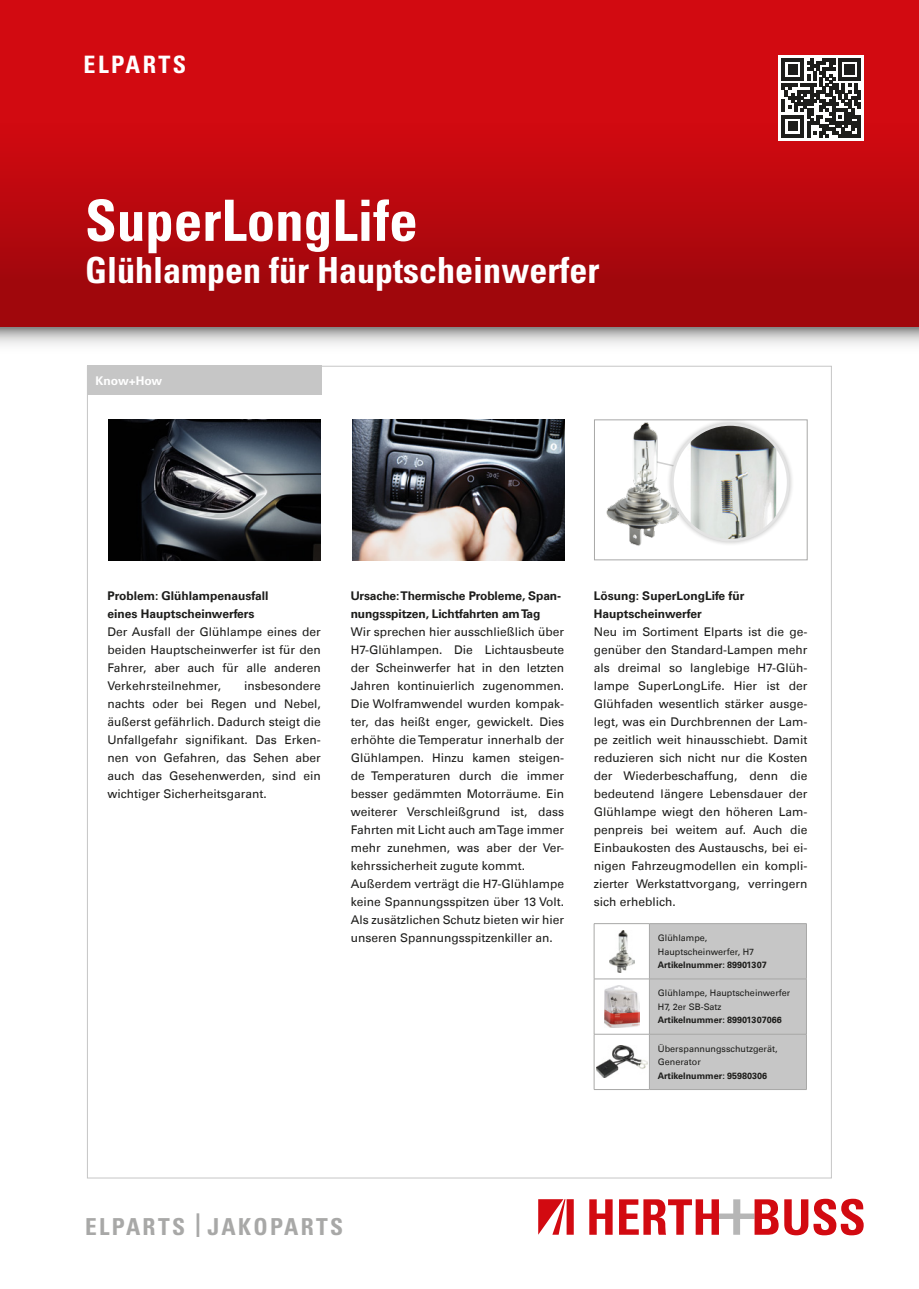
<style>
.page{position:relative;width:919px;height:1289px;background:#fff}
.page>*{position:absolute;margin:0;border:0;box-sizing:border-box;transform-origin:0 0}
.t1{font:700 condensed 57px "Univers";color:#fff}
.t2{font:700 condensed 36px "Univers";color:#fff}
.t3{font:700 condensed 24px "Univers";letter-spacing:.1em;color:#fff}
.t4{font:700 condensed 23.4px "Univers";letter-spacing:.1em;color:#a8a8a7}
.t5{font:12px/18px "Univers Com 55 Roman";color:#1d1d1b;text-align:justify}
.t6{font:700 12px/18px "Univers Com 65";color:#1d1d1b}
.t7{font:700 12px "Univers";color:#fff}
.t8{font:9px/13.5px "Univers Com 55 Roman";color:#1d1d1b}
.t9{font:700 9px "Univers Com 65";color:#1d1d1b}
.s1{font-size:32.7px}
</style>
<div class="page">
<div style="left:0;top:0;width:918px;height:327px;background:linear-gradient(to bottom,#e00b12,#a0070c)"></div>
<svg style="left:0;top:327px;width:918px;height:18px"></svg>
<svg style="left:589px;top:1199px;width:23px;height:35px"></svg>
<svg style="left:619px;top:1199px;width:159px;height:35px"></svg>
<svg style="left:784px;top:1198px;width:79px;height:37px"></svg>
<svg style="left:538px;top:1199px;width:35px;height:35px"></svg>
<svg style="left:778px;top:55px;width:85px;height:85px"></svg>
<svg style="left:781px;top:58px;width:79px;height:79px"></svg>
<div style="left:87px;top:366px;width:234px;height:29px;background:#c6c6c6"></div>
<img style="left:352px;top:419px;width:212px;height:141px">
<img style="left:108px;top:419px;width:213px;height:141px">
<img style="left:606px;top:422px;width:60px;height:124px">
<div style="left:594px;top:419px;width:213px;height:141px;border:1px solid #a8a8a7"></div>
<div style="left:666px;top:418px;width:127px;height:128px;background:#1d1d1b;opacity:.25"></div>
<img style="left:672px;top:424px;width:116px;height:116px;border-radius:58px">
<div style="left:671px;top:423px;width:118px;height:118px;border:3px solid #e3e3e3;border-radius:50%"></div>
<svg style="left:594px;top:924px;width:212px;height:165px"></svg>
<hr style="left:594px;top:923px;width:55px;height:1px;background:#a8a8a7">
<hr style="left:593px;top:923px;width:1px;height:55px;background:#a8a8a7">
<hr style="left:649px;top:923px;width:157px;height:1px;background:#a8a8a7">
<hr style="left:649px;top:923px;width:1px;height:55px;background:#a8a8a7">
<hr style="left:806px;top:923px;width:1px;height:55px;background:#a8a8a7">
<hr style="left:594px;top:978px;width:55px;height:1px;background:#a8a8a7">
<hr style="left:593px;top:979px;width:1px;height:55px;background:#a8a8a7">
<hr style="left:649px;top:978px;width:157px;height:1px;background:#a8a8a7">
<hr style="left:649px;top:979px;width:1px;height:55px;background:#a8a8a7">
<hr style="left:806px;top:979px;width:1px;height:55px;background:#a8a8a7">
<hr style="left:594px;top:1033px;width:55px;height:1px;background:#a8a8a7">
<hr style="left:593px;top:1034px;width:1px;height:55px;background:#a8a8a7">
<hr style="left:649px;top:1033px;width:157px;height:1px;background:#a8a8a7">
<hr style="left:649px;top:1034px;width:1px;height:55px;background:#a8a8a7">
<hr style="left:806px;top:1034px;width:1px;height:55px;background:#a8a8a7">
<hr style="left:594px;top:1089px;width:55px;height:1px;background:#a8a8a7">
<hr style="left:649px;top:1089px;width:157px;height:1px;background:#a8a8a7">
<div style="left:596px;top:930px;width:51px;height:42px;background:#fff"></div>
<img style="left:609px;top:930px;width:25px;height:42px">
<div style="left:596px;top:985px;width:51px;height:42px;background:#fff"></div>
<img style="left:604px;top:985px;width:35px;height:42px">
<div style="left:596px;top:1040px;width:51px;height:43px;background:#fff"></div>
<img style="left:596px;top:1045px;width:51px;height:32px">
<h3 class="t3" style="left:84px;top:50px;width:104px">ELPARTS</h3>
<h1 class="t1" style="left:85px;top:186px;width:334px">SuperLongLife</h1>
<h2 class="t2" style="left:85px;top:248px;width:515px">Glühlampen für Hauptscheinwerfer</h2>
<p class="t7" style="left:96px;top:373px;width:68px">Know+How</p>
<p class="t6" style="left:107px;top:586px;width:162px">Problem: Glühlampenausfall eines Hauptscheinwerfers</p>
<p class="t5" style="left:107px;top:622px;width:215px">Der Ausfall der Glühlampe eines der beiden Hauptscheinwerfer ist für den Fahrer, aber auch für alle anderen Verkehrsteilnehmer,</p>
<p class="t5" style="left:107px;top:676px;width:215px;text-indent:137px">insbesondere nachts oder bei Regen und Nebel, äußerst gefährlich. Dadurch steigt die Unfallgefahr signifikant. Das Erken&shy;nen von Gefahren, das Sehen aber auch das Gesehenwerden, sind ein wichtiger Sicherheitsgarant.</p>
<p class="t6" style="left:350px;top:586px;width:212px">Ursache: Thermische Probleme, Span&shy;nungsspitzen, Lichtfahrten am Tag</p>
<p class="t5" style="left:350px;top:622px;width:215px;text-align:left">Wir sprechen hier ausschließlich über H7-Glühlampen. Die Lichtausbeute der Scheinwerfer hat in den letzten Jahren kontinuierlich zugenommen.<br>Die Wolframwendel wurden kompak&shy;ter, das heißt enger, gewickelt. Dies erhöhte die Temperatur innerhalb der Glühlampen. Hinzu kamen steigen&shy;de Temperaturen durch die immer besser gedämmten Motorräume. Ein weiterer Verschleißgrund ist, dass Fahrten mit Licht auch am Tage immer mehr zunehmen, was aber der Ver&shy;kehrssicherheit zugute kommt.<br>Außerdem verträgt die H7-Glühlampe keine Spannungsspitzen über 13 Volt.<br>Als zusätzlichen Schutz bieten wir hier unseren Spannungsspitzenkiller an.</p>
<p class="t6" style="left:594px;top:586px;width:152px">Lösung: SuperLongLife für<br>Hauptscheinwerfer</p>
<p class="t5" style="left:594px;top:622px;width:215px">Neu im Sortiment Elparts ist die ge&shy;genüber den Standard-Lampen mehr als dreimal so langlebige H7-Glüh&shy;lampe SuperLongLife. Hier ist der Glühfaden wesentlich stärker ausge&shy;legt, was ein Durchbrennen der Lam&shy;pe zeitlich weit hinausschiebt. Damit reduzieren sich nicht nur die Kosten der Wiederbeschaffung, denn die bedeutend längere Lebensdauer der Glühlampe wiegt den höheren Lam&shy;penpreis bei weitem auf. Auch die Einbaukosten des Austauschs, bei ei&shy;nigen Fahrzeugmodellen ein kompli&shy;zierter Werkstattvorgang, verringern sich erheblich.</p>
<p class="t8" style="left:658px;top:931px;width:98px">Glühlampe,<br>Hauptscheinwerfer, H7</p>
<p class="t9" style="left:658px;top:959px;width:110px">Artikelnummer: 89901307</p>
<p class="t8" style="left:658px;top:986px;width:134px">Glühlampe, Hauptscheinwerfer<br>H7, 2er SB-Satz</p>
<p class="t9" style="left:658px;top:1014px;width:125px">Artikelnummer: 89901307066</p>
<p class="t8" style="left:658px;top:1041px;width:121px">Überspannungsschutzgerät,<br>Generator</p>
<p class="t9" style="left:658px;top:1070px;width:111px">Artikelnummer: 95980306</p>
<h3 class="t4" style="left:85px;top:1211px;width:259px">ELPARTS <span class="s1">|</span> JAKOPARTS</h3>
</div>
